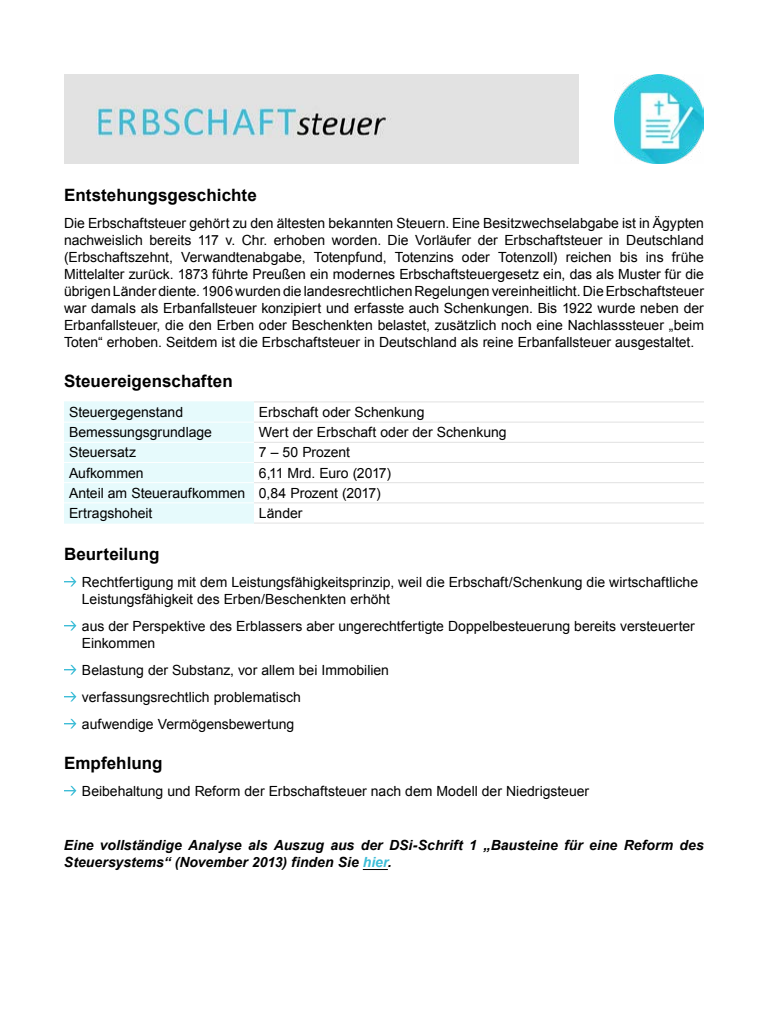
<style>
.page{position:relative;width:768px;height:1024px;background:#fff}
.page>*{position:absolute;margin:0;border:0;box-sizing:border-box;transform-origin:0 0}
.t1{font:700 17px "Arial";letter-spacing:.005em;color:#000}
.t2{font:14px/17px "Arial";color:#000}
.t3{font:italic 700 14px/17px "Arial";color:#000}
.s1{color:#3dbdd7}
</style>
<div class="page">
<svg style="left:363px;top:869px;width:25px;height:1px"></svg>
<div style="left:64px;top:402px;width:190px;height:121px;background:#e6fafc"></div>
<hr style="left:64px;top:523px;width:190px;height:1px;background:#e6fafc">
<hr style="left:64px;top:422px;width:190px;height:1px;background:#fff">
<hr style="left:64px;top:442px;width:190px;height:1px;background:#fff">
<hr style="left:64px;top:462px;width:190px;height:1px;background:#fff">
<hr style="left:64px;top:482px;width:190px;height:1px;background:#fff">
<hr style="left:64px;top:502px;width:190px;height:1px;background:#fff">
<hr style="left:64px;top:401px;width:190px;height:1px;background:#e6fafc">
<hr style="left:254px;top:401px;width:450px;height:1px;background:#e1e1e1">
<hr style="left:254px;top:422px;width:450px;height:1px;background:#e1e1e1">
<hr style="left:254px;top:442px;width:450px;height:1px;background:#e1e1e1">
<hr style="left:254px;top:462px;width:450px;height:1px;background:#e1e1e1">
<hr style="left:254px;top:482px;width:450px;height:1px;background:#e1e1e1">
<hr style="left:254px;top:502px;width:450px;height:1px;background:#e1e1e1">
<hr style="left:254px;top:523px;width:450px;height:1px;background:#e1e1e1">
<svg style="left:64px;top:577px;width:12px;height:10px"></svg>
<svg style="left:64px;top:621px;width:12px;height:10px"></svg>
<svg style="left:64px;top:665px;width:12px;height:10px"></svg>
<svg style="left:64px;top:692px;width:12px;height:10px"></svg>
<svg style="left:64px;top:719px;width:12px;height:10px"></svg>
<svg style="left:64px;top:786px;width:12px;height:10px"></svg>
<img style="left:614px;top:74px;width:90px;height:90px">
<img style="left:64px;top:74px;width:515px;height:90px">
<p class="t1" style="left:64px;top:184px;width:194px">Entstehungsgeschichte</p>
<p class="t2" style="left:64px;top:215px;width:642px;text-align:justify">Die Erbschaftsteuer gehört zu den ältesten bekannten Steuern. Eine Besitzwechselabgabe ist in Ägypten nachweislich bereits 117 v. Chr. erhoben worden. Die Vorläufer der Erbschaftsteuer in Deutschland (Erbschaftszehnt, Verwandtenabgabe, Totenpfund, Totenzins oder Totenzoll) reichen bis ins frühe Mittelalter zurück. 1873 führte Preußen ein modernes Erbschaftsteuergesetz ein, das als Muster für die übrigen Länder diente. 1906 wurden die landesrechtlichen Regelungen vereinheitlicht. Die Erbschaftsteuer war damals als Erbanfallsteuer konzipiert und erfasste auch Schenkungen. Bis 1922 wurde neben der Erbanfallsteuer, die den Erben oder Beschenkten belastet, zusätzlich noch eine Nachlasssteuer „beim Toten“ erhoben. Seitdem ist die Erbschaftsteuer in Deutschland als reine Erbanfallsteuer ausgestaltet.</p>
<p class="t1" style="left:64px;top:370px;width:170px">Steuereigenschaften</p>
<p class="t2" style="left:69px;top:404px;width:116px">Steuergegenstand</p>
<p class="t2" style="left:259px;top:404px;width:167px">Erbschaft oder Schenkung</p>
<p class="t2" style="left:69px;top:424px;width:145px">Bemessungsgrundlage</p>
<p class="t2" style="left:259px;top:424px;width:249px">Wert der Erbschaft oder der Schenkung</p>
<p class="t2" style="left:69px;top:444px;width:69px">Steuersatz</p>
<p class="t2" style="left:259px;top:444px;width:93px">7 – 50 Prozent</p>
<p class="t2" style="left:69px;top:464px;width:76px">Aufkommen</p>
<p class="t2" style="left:69px;top:463px;width:324px;line-height:20.2px;text-indent:190px">6,11 Mrd. Euro (2017)<br>Anteil am Steueraufkommen 0,84 Prozent (2017)<br>Ertragshoheit</p>
<p class="t2" style="left:259px;top:505px;width:45px">Länder</p>
<p class="t1" style="left:64px;top:542px;width:97px">Beurteilung</p>
<p class="t2" style="left:82px;top:573px;width:618px">Rechtfertigung mit dem Leistungsfähigkeitsprinzip, weil die Erbschaft/Schenkung die wirtschaftliche<br>Leistungsfähigkeit des Erben/Beschenkten erhöht</p>
<p class="t2" style="left:82px;top:617px;width:614px">aus der Perspektive des Erblassers aber ungerechtfertigte Doppelbesteuerung bereits versteuerter<br>Einkommen</p>
<p class="t2" style="left:82px;top:656px;width:309px;line-height:27px">Belastung der Substanz, vor allem bei Immobilien verfassungsrechtlich problematisch<br>aufwendige Vermögensbewertung</p>
<p class="t1" style="left:64px;top:751px;width:100px">Empfehlung</p>
<p class="t2" style="left:82px;top:782px;width:509px">Beibehaltung und Reform der Erbschaftsteuer nach dem Modell der Niedrigsteuer</p>
<p class="t3" style="left:64px;top:837px;width:641px">Eine vollständige Analyse als Auszug aus der DSi-Schrift 1 „Bausteine für eine Reform des<br>Steuersystems“ (November 2013) finden Sie <span class="s1">hier</span>.</p>
</div>
